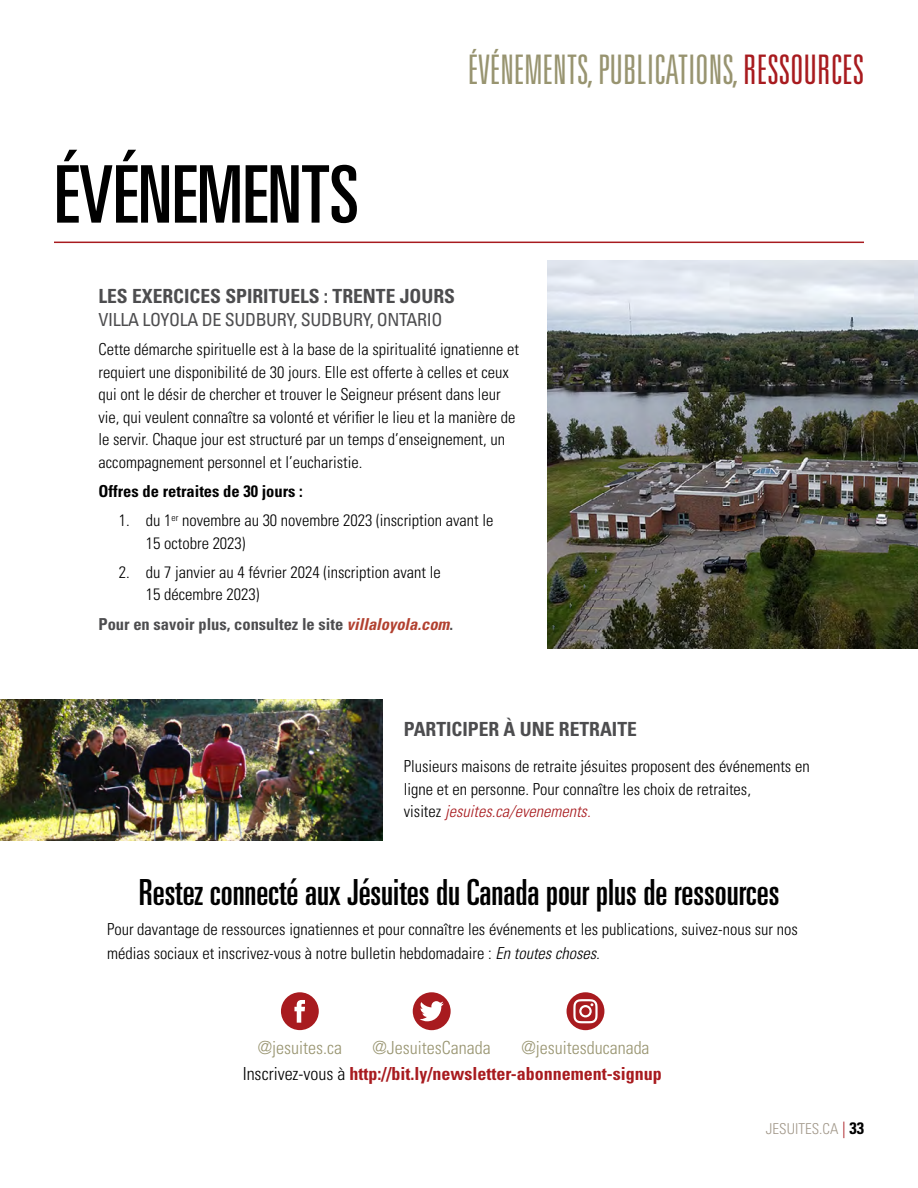
<style>
.page{position:relative;width:918px;height:1188px;background:#fff}
.page>*{position:absolute;margin:0;border:0;box-sizing:border-box;transform-origin:0 0}
.t1{font:ultra-condensed 79.5px "Univers";color:#000}
.t2{font:300 ultra-condensed 40.8px "Univers LT Std";color:#989470}
.t3{font:ultra-condensed 36px "Univers";color:#000}
.t4{font:700 condensed 19.5px "Univers LT Std";color:#4d4d4f}
.t5{font:700 condensed 18px/26px "Univers LT Std";color:#a81b1f}
.t6{font:condensed 18px "Univers LT Std";letter-spacing:-.02em;color:#4d4d4f}
.t7{font:300 condensed 18px "Univers LT Std";color:#989470}
.t8{font:300 condensed 16.5px/22.5px "Univers LT Std";color:#000}
.t9{font:700 condensed 16.5px "Univers LT Std";color:#4d4d4f}
.t10{font:700 condensed 16.5px "Univers LT Std";color:#000}
.t11{font:300 condensed 15px "Univers LT Std";color:#a2988a}
.s1{color:#a81b1f}
.s2{font-style:italic;color:#b24130}
.s3{font-style:italic;color:#a81b1f}
.s4{font-style:italic}
.s5{font-weight:300;color:#989470}
.s6{font-weight:300;color:#000}
.s7{font-size:16.5px;color:#a81b1f}
.s8{font-weight:700;font-size:16.5px;color:#000}
</style>
<div class="page">
<img style="left:0;top:699px;width:383px;height:141px">
<img style="left:548px;top:261px;width:370px;height:387px">
<hr style="left:54px;top:242px;width:810px;height:1px;background:#a81b1f">
<div style="left:567px;top:992px;width:37px;height:38px;background:#a81b1f;border-radius:50%"></div>
<svg style="left:573px;top:999px;width:25px;height:24px"></svg>
<div style="left:413px;top:992px;width:38px;height:38px;background:#a81b1f;border-radius:50%"></div>
<svg style="left:420px;top:1001px;width:24px;height:20px"></svg>
<div style="left:281px;top:992px;width:38px;height:38px;background:#a81b1f;border-radius:50%"></div>
<svg style="left:294px;top:1000px;width:11px;height:23px"></svg>
<h1 class="t1" style="left:54px;top:149px;width:306px">ÉVÉNEMENTS</h1>
<h2 class="t2" style="left:468px;top:48px;width:398px">ÉVÉNEMENTS, PUBLICATIONS, <span class="s1">RESSOURCES</span></h2>
<p class="t4" style="left:99px;top:284px;width:358px">LES EXERCICES SPIRITUELS : TRENTE JOURS</p>
<p class="t6" style="left:99px;top:308px;width:345px">VILLA LOYOLA DE SUDBURY, SUDBURY, ONTARIO</p>
<p class="t8" style="left:99px;top:338px;width:422px">Cette démarche spirituelle est à la base de la spiritualité ignatienne et requiert une disponibilité de 30 jours. Elle est offerte à celles et ceux qui ont le désir de chercher et trouver le Seigneur présent dans leur vie, qui veulent connaître sa volonté et vérifier le lieu et la manière de le servir. Chaque jour est structuré par un temps d’enseignement, un accompagnement personnel et l’eucharistie.</p>
<p class="t10" style="left:99px;top:481px;width:206px">Offres de retraites de 30 jours :</p>
<p class="t8" style="left:146px;top:509px;width:349px;text-indent:-27px">1. du 1<sup>er</sup> novembre au 30 novembre 2023 (inscription avant le<br>15 octobre 2023)</p>
<p class="t8" style="left:146px;top:561px;width:296px;text-indent:-27px">2. du 7 janvier au 4 février 2024 (inscription avant le<br>15 décembre 2023)</p>
<p class="t9" style="left:99px;top:614px;width:356px">Pour en savoir plus, consultez le site <span class="s2">villaloyola.com</span>.</p>
<p class="t4" style="left:404px;top:717px;width:235px">PARTICIPER À UNE RETRAITE</p>
<p class="t8" style="left:404px;top:755px;width:407px">Plusieurs maisons de retraite jésuites proposent des événements en ligne et en personne. Pour connaître les choix de retraites,<br>visitez <span class="s3">jesuites.ca/evenements.</span></p>
<h3 class="t3" style="left:139px;top:871px;width:642px">Restez connecté aux Jésuites du Canada pour plus de ressources</h3>
<p class="t8" style="left:107px;top:918px;width:692px;line-height:24px">Pour davantage de ressources ignatiennes et pour connaître les événements et les publications, suivez-nous sur nos médias sociaux et inscrivez-vous à notre bulletin hebdomadaire : <span class="s4">En toutes choses.</span></p>
<p class="t5" style="left:243px;top:1034px;width:421px;text-indent:279px"><span class="s5">@jesuitesducanada<br></span><span class="s6">Inscrivez-vous à</span> http://bit.ly/newsletter-abonnement-signup</p>
<p class="t7" style="left:258px;top:1036px;width:86px">@jesuites.ca</p>
<p class="t7" style="left:373px;top:1036px;width:120px">@JesuitesCanada</p>
<p class="t11" style="left:766px;top:1120px;width:100px">JESUITES.CA <span class="s7">|</span> <span class="s8">33</span></p>
</div>
